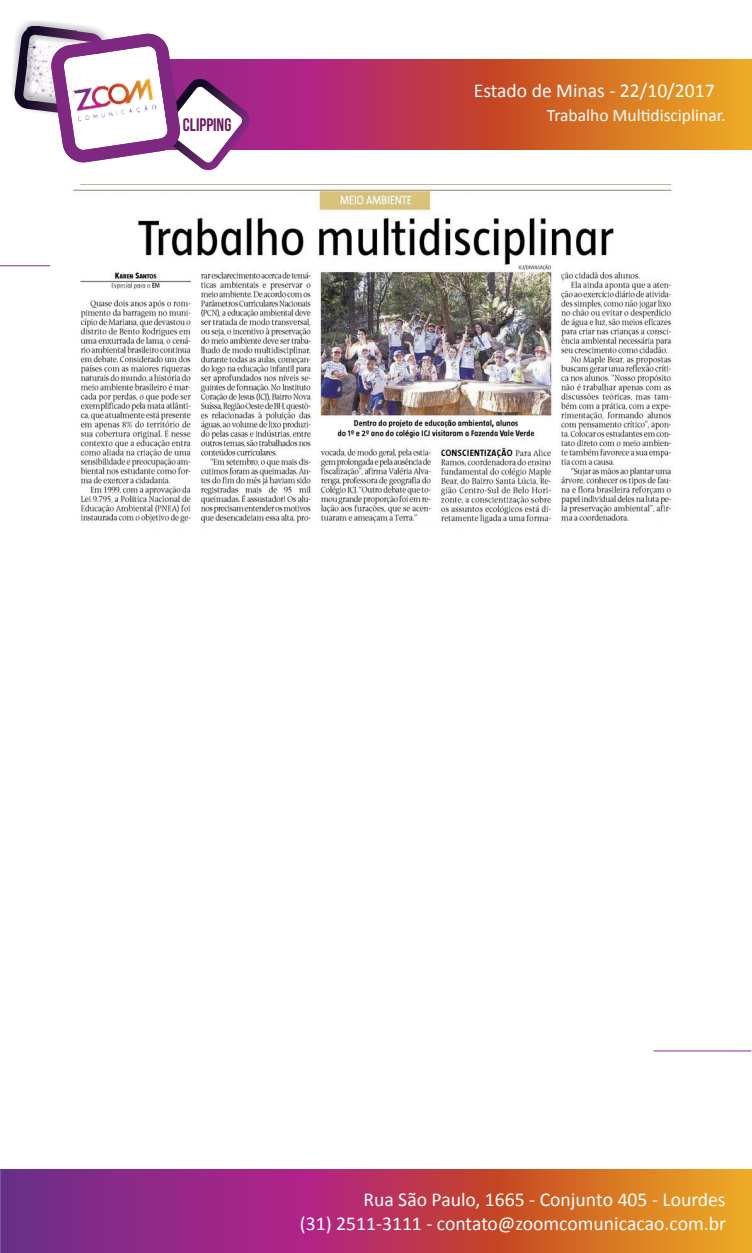
<style>
.page{position:relative;width:752px;height:1253px;background:#fff}
.page>*{position:absolute;margin:0;border:0;box-sizing:border-box;transform-origin:0 0}
.t1{font:19.62px/24px "Calibri";color:#fff;text-align:right}
.t2{font:18.12px "Bebas Neue";color:#691d5e}
.t3{font:17.5px "Calibri";color:#fff}
</style>
<div class="page">
<img style="left:250px;top:59px;width:501px;height:91px">
<img style="left:0;top:1169px;width:751px;height:84px">
<img style="left:12px;top:20px;width:73px;height:78px">
<svg style="left:14px;top:26px;width:236px;height:144px"></svg>
<hr style="left:0;top:265px;width:116px;height:1px;background:#89288a">
<hr style="left:653px;top:1050px;width:98px;height:1px;background:#89288a">
<img style="left:73px;top:78px;width:84px;height:45px">
<img style="left:51px;top:184px;width:621px;height:341px">
<p class="t2" style="left:183px;top:115px;width:50px">CLIPPING</p>
<p class="t1" style="left:473px;top:79px;width:242px">Estado de Minas - 22/10/2017</p>
<p class="t3" style="left:546px;top:104px;width:180px">Trabalho Multidisciplinar.</p>
<p class="t1" style="left:300px;top:1187px;width:427px">Rua São Paulo, 1665 - Conjunto 405 - Lourdes<br>(31) 2511-3111 - contato@zoomcomunicacao.com.br</p>
</div>
